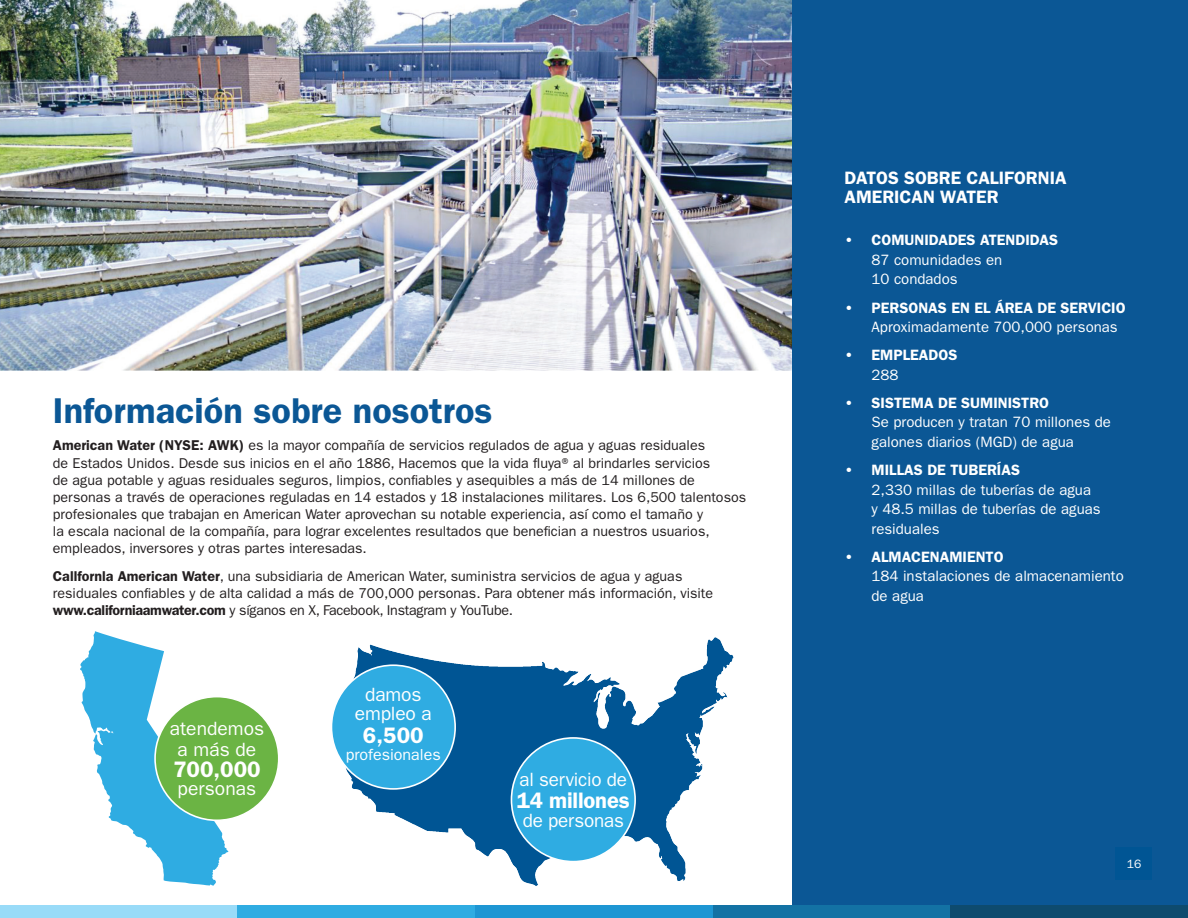
<style>
.page{position:relative;width:1188px;height:918px;background:#fff}
.page>*{position:absolute;margin:0;border:0;box-sizing:border-box;transform-origin:0 0}
.t1{font:600 36px "ITC Franklin Gothic Std";color:#0b5795}
.t2{font:600 22.5px "ITC Franklin Gothic Std";letter-spacing:-.01em;color:#fff}
.t3{font:19.2px/21px "ITC Franklin Gothic Std";letter-spacing:-.01em;color:#fff;text-align:center}
.t4{font:600 18px/19.5px "ITC Franklin Gothic Std";color:#fff}
.t5{font:16.05px "ITC Franklin Gothic Std";color:#fff}
.t6{font:15px/19.5px "ITC Franklin Gothic Std";color:#fff}
.t7{font:600 15px "ITC Franklin Gothic Std";color:#fff}
.t8{font:14.25px/17.1px "ITC Franklin Gothic Std";color:#231f20}
.t9{font:12.15px "ITC Franklin Gothic Std";color:#fff}
.s1{font-weight:600}
</style>
<div class="page">
<img style="left:0;top:0;width:793px;height:370px">
<div style="left:793px;top:0;width:395px;height:918px;background:#0b5795"></div>
<div style="left:0;top:905px;width:238px;height:13px;background:#99dbf8"></div>
<div style="left:238px;top:905px;width:237px;height:13px;background:#2face2"></div>
<div style="left:475px;top:905px;width:238px;height:13px;background:#1e96d3"></div>
<div style="left:713px;top:905px;width:237px;height:13px;background:#1372a4"></div>
<div style="left:950px;top:905px;width:238px;height:13px;background:#0e4b6e"></div>
<div style="left:1116px;top:848px;width:36px;height:32px;background:#005594"></div>
<svg style="left:80px;top:631px;width:149px;height:255px"></svg>
<div style="left:155px;top:697px;width:124px;height:123px;background:#6bb444;border-radius:50%"></div>
<img style="left:345px;top:637px;width:389px;height:249px">
<div style="left:511px;top:738px;width:124px;height:124px;background:#2face2;border-radius:50%"></div>
<div style="left:331px;top:665px;width:124px;height:124px;background:#2face2;border-radius:50%"></div>
<h1 class="t1" style="left:53px;top:389px;width:441px">Información sobre nosotros</h1>
<p class="t8" style="left:53px;top:437px;width:695px"><span class="s1">American Water (NYSE: AWK)</span> es la mayor compañía de servicios regulados de agua y aguas residuales<br>de Estados Unidos. Desde sus inicios en el año 1886, Hacemos que la vida fluya® al brindarles servicios<br>de agua potable y aguas residuales seguros, limpios, confiables y asequibles a más de 14 millones de personas a través de operaciones reguladas en 14 estados y 18 instalaciones militares. Los 6,500 talentosos profesionales que trabajan en American Water aprovechan su notable experiencia, así como el tamaño y<br>la escala nacional de la compañía, para lograr excelentes resultados que benefician a nuestros usuarios, empleados, inversores y otras partes interesadas.</p>
<p class="t8" style="left:53px;top:568px;width:662px"><span class="s1">Callfornla American Water</span>, una subsidiaria de American Water, suministra servicios de agua y aguas residuales confiables y de alta calidad a más de 700,000 personas. Para obtener más información, visite <span class="s1">www.californiaamwater.com</span> y síganos en X, Facebook, Instagram y YouTube.</p>
<h3 class="t3" style="left:170px;top:718px;width:96px">atendemos a más de</h3>
<h2 class="t2" style="left:173px;top:756px;width:89px">700,000</h2>
<h3 class="t3" style="left:178px;top:778px;width:80px">personas</h3>
<h3 class="t3" style="left:355px;top:685px;width:78px;line-height:19.5px">damos empleo a</h3>
<h2 class="t2" style="left:363px;top:722px;width:62px">6,500</h2>
<p class="t5" style="left:346px;top:746px;width:97px">profesionales</p>
<h3 class="t3" style="left:519px;top:769px;width:109px">al servicio de</h3>
<h2 class="t2" style="left:517px;top:787px;width:114px">14 millones</h2>
<h3 class="t3" style="left:523px;top:810px;width:103px">de personas</h3>
<p class="t4" style="left:845px;top:168px;width:224px">DATOS SOBRE CALIFORNIA<br>AMERICAN WATER</p>
<p class="t7" style="left:845px;top:231px;width:215px">• COMUNIDADES ATENDIDAS</p>
<p class="t6" style="left:872px;top:250px;width:132px">87 comunidades en<br>10 condados</p>
<p class="t7" style="left:845px;top:299px;width:283px">• PERSONAS EN EL ÁREA DE SERVICIO</p>
<p class="t6" style="left:872px;top:317px;width:248px">Aproximadamente 700,000 personas</p>
<p class="t7" style="left:845px;top:346px;width:114px">• EMPLEADOS</p>
<p class="t6" style="left:872px;top:365px;width:28px">288</p>
<p class="t7" style="left:845px;top:394px;width:206px">• SISTEMA DE SUMINISTRO</p>
<p class="t6" style="left:872px;top:413px;width:241px">Se producen y tratan 70 millones de galones diarios (MGD) de agua</p>
<p class="t7" style="left:845px;top:461px;width:177px">• MILLAS DE TUBERÍAS</p>
<p class="t6" style="left:872px;top:480px;width:231px">2,330 millas de tuberías de agua y 48.5 millas de tuberías de aguas residuales</p>
<p class="t7" style="left:845px;top:548px;width:161px">• ALMACENAMIENTO</p>
<p class="t6" style="left:872px;top:566px;width:254px">184 instalaciones de almacenamiento de agua</p>
<p class="t9" style="left:1127px;top:857px;width:16px">16</p>
</div>
